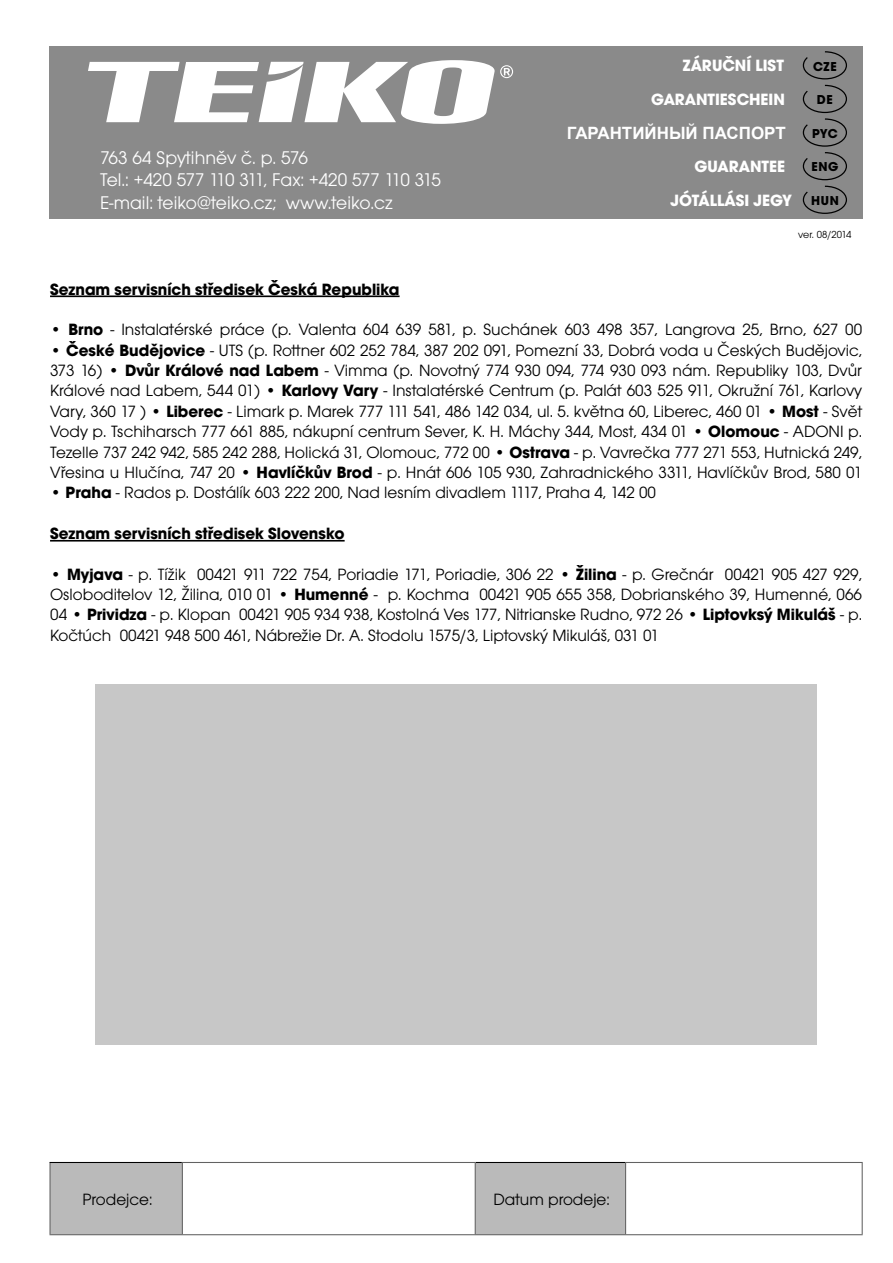
<style>
.page{position:relative;width:893px;height:1263px;background:#fff}
.page>*{position:absolute;margin:0;border:0;box-sizing:border-box;transform-origin:0 0}
.t1{font:19.05px/22.4px "Avant Gar Got Itc TEE";color:#fff}
.t2{font:16.95px/20.4px "Avant Gar Got Itc TEE";color:#000;text-align:justify}
.t3{font:700 16.95px "Avant Gar Got Itc TEE";color:#000}
.t4{font:700 16.95px "Avant Gar Got Itc TEE";color:#fff}
.t5{font:700 16.95px "Arial";color:#fff}
.t6{font:700 13.5px "Avant Gar Got Itc TEE";letter-spacing:.05em;color:#000}
.t7{font:10.65px "Avant Gar Got Itc TEE";letter-spacing:-.01em;color:#000}
.s1{font-size:13.5px;color:#000}
.s2{font-weight:700}
</style>
<div class="page">
<svg style="left:51px;top:1163px;width:574px;height:71px"></svg>
<hr style="left:49px;top:1163px;width:2px;height:71px;background:#626262">
<hr style="left:49px;top:1234px;width:814px;height:1px;background:#626262">
<hr style="left:862px;top:1163px;width:1px;height:71px;background:#626262">
<hr style="left:475px;top:1163px;width:1px;height:71px;background:#626262">
<hr style="left:625px;top:1163px;width:1px;height:71px;background:#626262">
<hr style="left:182px;top:1163px;width:1px;height:71px;background:#626262">
<hr style="left:49px;top:1162px;width:133px;height:1px;background:#000">
<hr style="left:476px;top:1162px;width:149px;height:1px;background:#000">
<hr style="left:182px;top:1162px;width:294px;height:1px;background:#626262">
<hr style="left:625px;top:1162px;width:238px;height:1px;background:#626262">
<div style="left:95px;top:684px;width:722px;height:361px;background:#c7c7c7"></div>
<div style="left:49px;top:47px;width:814px;height:172px;background:#8a8a8a"></div>
<svg style="left:500px;top:65px;width:13px;height:13px"></svg>
<svg style="left:88px;top:60px;width:406px;height:64px"></svg>
<hr style="left:50px;top:295px;width:350px;height:2px;background:#000">
<hr style="left:50px;top:540px;width:295px;height:2px;background:#000">
<svg style="left:802px;top:51px;width:45px;height:163px"></svg>
<p class="t4" style="left:683px;top:59px;width:103px">ZÁRUČNÍ LIST</p>
<p class="t6" style="left:813px;top:61px;width:25px">CZE</p>
<p class="t1" style="left:100px;top:148px;width:343px">763 64 Spytihněv č. p. 576<br>Tel.: +420 577 110 311, Fax: +420 577 110 315<br>E-mail: teiko@teiko.cz; www.teiko.cz</p>
<p class="t4" style="left:651px;top:93px;width:135px">GARANTIESCHEIN</p>
<p class="t6" style="left:817px;top:95px;width:17px">DE</p>
<p class="t5" style="left:567px;top:124px;width:220px">ГАРАНТИЙНЫЙ ПАСПОРТ</p>
<p class="t6" style="left:812px;top:128px;width:27px">PYC</p>
<p class="t4" style="left:694px;top:160px;width:92px">GUARANTEE</p>
<p class="t6" style="left:811px;top:162px;width:29px">ENG</p>
<p class="t4" style="left:670px;top:195px;width:170px">JÓTÁLLÁSI JEGY <span class="s1">HUN</span></p>
<p class="t7" style="left:798px;top:231px;width:55px">ver. 08/2014</p>
<p class="t3" style="left:50px;top:283px;width:351px">Seznam servisních středisek Česká Republika</p>
<p class="t2" style="left:50px;top:321px;width:814px">• <span class="s2">Brno</span> - Instalatérské práce (p. Valenta 604 639 581, p. Suchánek 603 498 357, Langrova 25, Brno, 627 00</p>
<p class="t2" style="left:50px;top:341px;width:813px">• <span class="s2">České Budějovice</span> - UTS (p. Rottner 602 252 784, 387 202 091, Pomezní 33, Dobrá voda u Českých Budějovic, 373 16) • <span class="s2">Dvůr Králové nad Labem</span> - Vimma (p. Novotný 774 930 094, 774 930 093 nám. Republiky 103, Dvůr Králové nad Labem, 544 01) • <span class="s2">Karlovy Vary</span> - Instalatérské Centrum (p. Palát 603 525 911, Okružní 761, Karlovy Vary, 360 17 ) • <span class="s2">Liberec</span> - Limark p. Marek 777 111 541, 486 142 034, ul. 5. května 60, Liberec, 460 01 • <span class="s2">Most</span> - Svět Vody p. Tschiharsch 777 661 885, nákupní centrum Sever, K. H. Máchy 344, Most, 434 01 • <span class="s2">Olomouc</span> - ADONI p.<br>Tezelle 737 242 942, 585 242 288, Holická 31, Olomouc, 772 00 • <span class="s2">Ostrava</span> - p. Vavrečka 777 271 553, Hutnická 249, Vřesina u Hlučína, 747 20 • <span class="s2">Havlíčkův Brod</span> - p. Hnát 606 105 930, Zahradnického 3311, Havlíčkův Brod, 580 01</p>
<p class="t2" style="left:50px;top:484px;width:607px">• <span class="s2">Praha</span> - Rados p. Dostálík 603 222 200, Nad lesním divadlem 1117, Praha 4, 142 00</p>
<p class="t3" style="left:50px;top:527px;width:296px">Seznam servisních středisek Slovensko</p>
<p class="t2" style="left:50px;top:565px;width:813px">• <span class="s2">Myjava</span> - p. Tížik 00421 911 722 754, Poriadie 171, Poriadie, 306 22 • <span class="s2">Žilina</span> - p. Grečnár 00421 905 427 929, Osloboditelov 12, Žilina, 010 01 • <span class="s2">Humenné</span> - p. Kochma 00421 905 655 358, Dobrianského 39, Humenné, 066<br>04 • <span class="s2">Prividza</span> - p. Klopan 00421 905 934 938, Kostolná Ves 177, Nitrianske Rudno, 972 26 • <span class="s2">Liptovksý Mikuláš</span> - p.<br>Kočtúch 00421 948 500 461, Nábrežie Dr. A. Stodolu 1575/3, Liptovský Mikuláš, 031 01</p>
<p class="t2" style="left:82px;top:1191px;width:71px">Prodejce:</p>
<p class="t2" style="left:493px;top:1191px;width:118px">Datum prodeje:</p>
</div>
